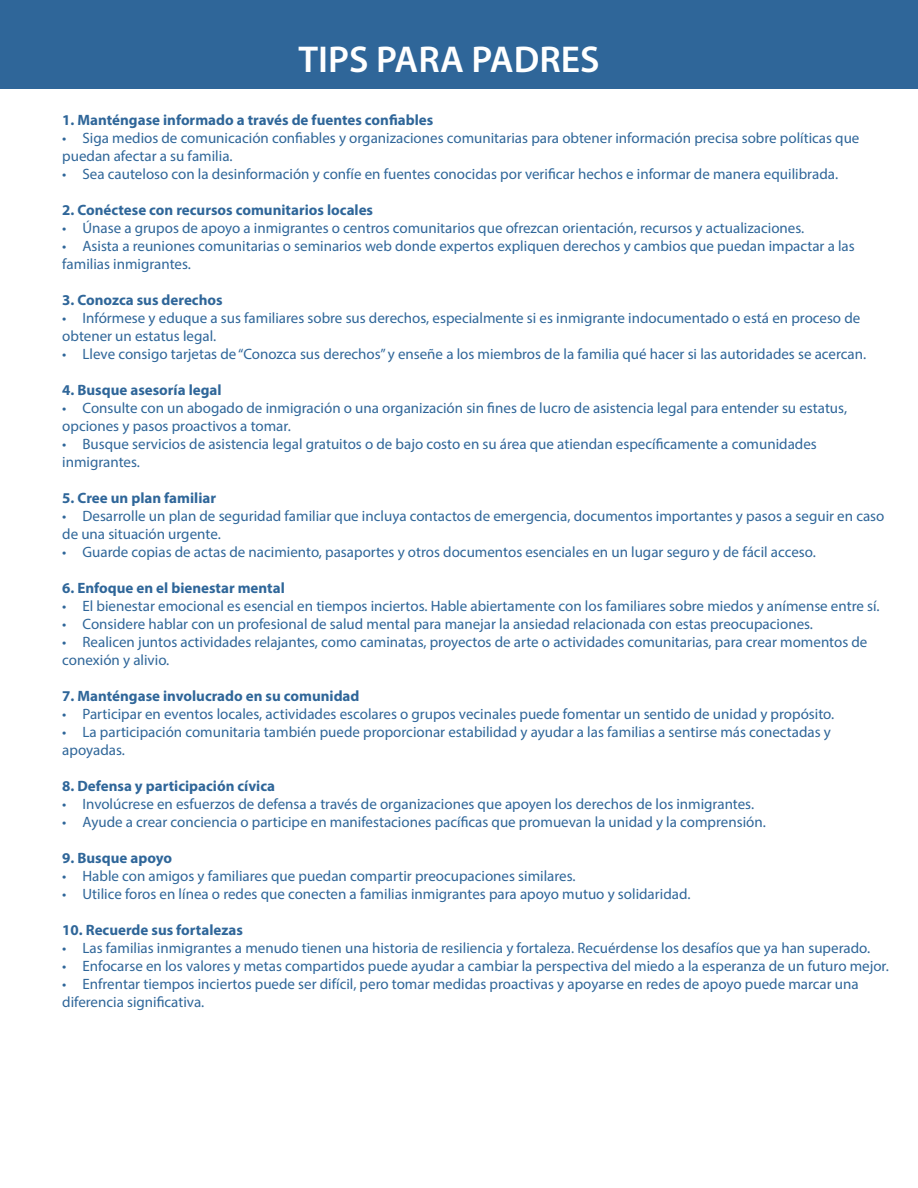
<style>
.page{position:relative;width:918px;height:1188px;background:#fff}
.page>*{position:absolute;margin:0;border:0;box-sizing:border-box;transform-origin:0 0}
.t1{font:600 37.5px "Myriad Pro";color:#fff}
.t2{font:15px/18px "Myriad Pro";color:#2f6699}
.t3{font:700 15px "Myriad Pro";color:#2f6699}
</style>
<div class="page">
<div style="left:0;top:0;width:918px;height:89px;background:#2f6699"></div>
<h1 class="t1" style="left:299px;top:36px;width:303px">TIPS PARA PADRES</h1>
<p class="t3" style="left:62px;top:111px;width:373px">1. Manténgase informado a través de fuentes confiables</p>
<p class="t2" style="left:62px;top:129px;width:799px">• Siga medios de comunicación confiables y organizaciones comunitarias para obtener información precisa sobre políticas que puedan afectar a su familia.</p>
<p class="t2" style="left:62px;top:165px;width:777px">• Sea cauteloso con la desinformación y confíe en fuentes conocidas por verificar hechos e informar de manera equilibrada.</p>
<p class="t3" style="left:62px;top:201px;width:312px">2. Conéctese con recursos comunitarios locales</p>
<p class="t2" style="left:62px;top:219px;width:744px">• Únase a grupos de apoyo a inmigrantes o centros comunitarios que ofrezcan orientación, recursos y actualizaciones.</p>
<p class="t2" style="left:62px;top:237px;width:794px">• Asista a reuniones comunitarias o seminarios web donde expertos expliquen derechos y cambios que puedan impactar a las familias inmigrantes.</p>
<p class="t3" style="left:62px;top:291px;width:162px">3. Conozca sus derechos</p>
<p class="t2" style="left:62px;top:309px;width:800px">• Infórmese y eduque a sus familiares sobre sus derechos, especialmente si es inmigrante indocumentado o está en proceso de obtener un estatus legal.</p>
<p class="t2" style="left:62px;top:345px;width:806px">• Lleve consigo tarjetas de “Conozca sus derechos” y enseñe a los miembros de la familia qué hacer si las autoridades se acercan.</p>
<p class="t3" style="left:62px;top:381px;width:161px">4. Busque asesoría legal</p>
<p class="t2" style="left:62px;top:399px;width:786px">• Consulte con un abogado de inmigración o una organización sin fines de lucro de asistencia legal para entender su estatus, opciones y pasos proactivos a tomar.</p>
<p class="t2" style="left:62px;top:435px;width:756px">• Busque servicios de asistencia legal gratuitos o de bajo costo en su área que atiendan específicamente a comunidades inmigrantes.</p>
<p class="t3" style="left:62px;top:489px;width:155px">5. Cree un plan familiar</p>
<p class="t2" style="left:62px;top:507px;width:824px">• Desarrolle un plan de seguridad familiar que incluya contactos de emergencia, documentos importantes y pasos a seguir en caso de una situación urgente.</p>
<p class="t2" style="left:62px;top:543px;width:755px">• Guarde copias de actas de nacimiento, pasaportes y otros documentos esenciales en un lugar seguro y de fácil acceso.</p>
<p class="t3" style="left:62px;top:579px;width:224px">6. Enfoque en el bienestar mental</p>
<p class="t2" style="left:62px;top:597px;width:819px">• El bienestar emocional es esencial en tiempos inciertos. Hable abiertamente con los familiares sobre miedos y anímense entre sí.</p>
<p class="t2" style="left:62px;top:615px;width:752px">• Considere hablar con un profesional de salud mental para manejar la ansiedad relacionada con estas preocupaciones.</p>
<p class="t2" style="left:62px;top:633px;width:807px">• Realicen juntos actividades relajantes, como caminatas, proyectos de arte o actividades comunitarias, para crear momentos de conexión y alivio.</p>
<p class="t3" style="left:62px;top:687px;width:299px">7. Manténgase involucrado en su comunidad</p>
<p class="t2" style="left:62px;top:705px;width:773px">• Participar en eventos locales, actividades escolares o grupos vecinales puede fomentar un sentido de unidad y propósito.</p>
<p class="t2" style="left:62px;top:723px;width:770px">• La participación comunitaria también puede proporcionar estabilidad y ayudar a las familias a sentirse más conectadas y apoyadas.</p>
<p class="t3" style="left:62px;top:777px;width:214px">8. Defensa y participación cívica</p>
<p class="t2" style="left:62px;top:795px;width:693px">• Involúcrese en esfuerzos de defensa a través de organizaciones que apoyen los derechos de los inmigrantes.</p>
<p class="t2" style="left:62px;top:813px;width:705px">• Ayude a crear conciencia o participe en manifestaciones pacíficas que promuevan la unidad y la comprensión.</p>
<p class="t3" style="left:62px;top:849px;width:111px">9. Busque apoyo</p>
<p class="t2" style="left:62px;top:867px;width:515px">• Hable con amigos y familiares que puedan compartir preocupaciones similares.</p>
<p class="t2" style="left:62px;top:885px;width:630px">• Utilice foros en línea o redes que conecten a familias inmigrantes para apoyo mutuo y solidaridad.</p>
<p class="t3" style="left:62px;top:921px;width:182px">10. Recuerde sus fortalezas</p>
<p class="t2" style="left:62px;top:939px;width:809px">• Las familias inmigrantes a menudo tienen una historia de resiliencia y fortaleza. Recuérdense los desafíos que ya han superado.</p>
<p class="t2" style="left:62px;top:957px;width:828px">• Enfocarse en los valores y metas compartidos puede ayudar a cambiar la perspectiva del miedo a la esperanza de un futuro mejor.</p>
<p class="t2" style="left:62px;top:975px;width:798px">• Enfrentar tiempos inciertos puede ser difícil, pero tomar medidas proactivas y apoyarse en redes de apoyo puede marcar una diferencia significativa.</p>
</div>
